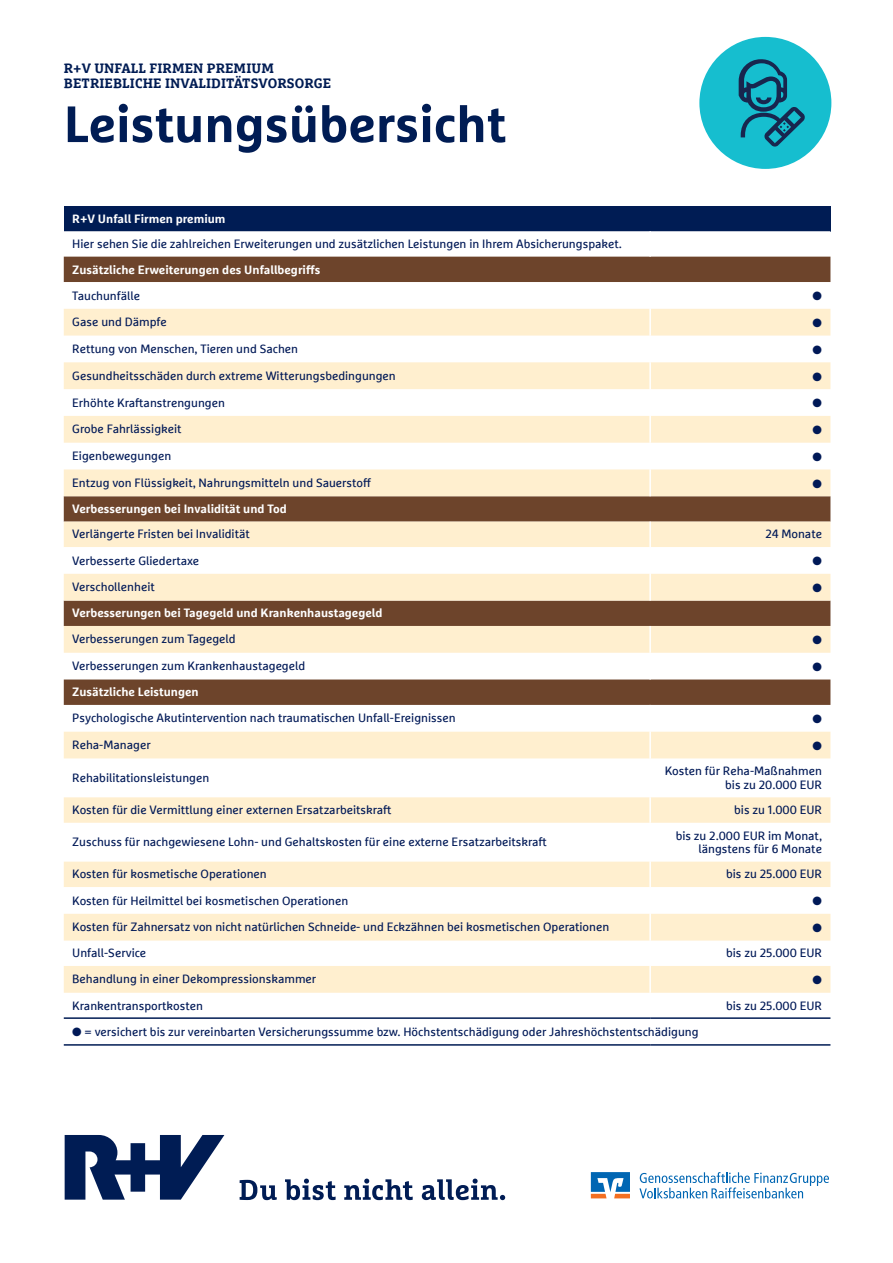
<style>
.page{position:relative;width:893px;height:1263px;background:#fff}
.page>*{position:absolute;margin:0;border:0;box-sizing:border-box;transform-origin:0 0}
.t1{font:700 51px "Marselisfor Ru V";color:#001c54}
.t2{font:700 13.5px/14.9px "Marselisfor Ru V Slab";letter-spacing:.01em;color:#001c54}
.t3{font:12px/13.5px "Marselisfor Ru V";color:#001957;text-align:right}
.t4{font:700 12px "Marselisfor Ru V";color:#fff}
.t5{font:12px "Zapf Dingbats ITC";color:#001957}
</style>
<div class="page">
<div style="left:64px;top:206px;width:766px;height:25px;background:#001c54"></div>
<div style="left:64px;top:257px;width:766px;height:25px;background:#6d442b"></div>
<svg style="left:64px;top:309px;width:766px;height:684px;fill:#ffefcf"></svg>
<hr style="left:649px;top:309px;width:2px;height:27px;background:#fff">
<hr style="left:649px;top:336px;width:2px;height:26px;background:#fff">
<hr style="left:649px;top:362px;width:2px;height:27px;background:#fff">
<hr style="left:649px;top:389px;width:2px;height:27px;background:#fff">
<hr style="left:649px;top:416px;width:2px;height:27px;background:#fff">
<hr style="left:649px;top:443px;width:2px;height:26px;background:#fff">
<hr style="left:649px;top:469px;width:2px;height:27px;background:#fff">
<hr style="left:649px;top:522px;width:2px;height:25px;background:#fff">
<hr style="left:649px;top:547px;width:2px;height:27px;background:#fff">
<hr style="left:649px;top:574px;width:2px;height:27px;background:#fff">
<hr style="left:649px;top:626px;width:2px;height:27px;background:#fff">
<hr style="left:649px;top:653px;width:2px;height:26px;background:#fff">
<hr style="left:649px;top:705px;width:2px;height:27px;background:#fff">
<hr style="left:649px;top:732px;width:2px;height:26px;background:#fff">
<hr style="left:649px;top:758px;width:2px;height:39px;background:#fff">
<hr style="left:649px;top:797px;width:2px;height:26px;background:#fff">
<hr style="left:649px;top:823px;width:2px;height:39px;background:#fff">
<hr style="left:649px;top:862px;width:2px;height:25px;background:#fff">
<hr style="left:649px;top:887px;width:2px;height:27px;background:#fff">
<hr style="left:649px;top:914px;width:2px;height:26px;background:#fff">
<hr style="left:649px;top:940px;width:2px;height:26px;background:#fff">
<hr style="left:649px;top:966px;width:2px;height:27px;background:#fff">
<hr style="left:64px;top:1017px;width:586px;height:2px;background:#001c54">
<hr style="left:650px;top:1017px;width:180px;height:2px;background:#001c54">
<hr style="left:64px;top:1044px;width:586px;height:2px;background:#001c54">
<hr style="left:650px;top:1044px;width:180px;height:2px;background:#001c54">
<div style="left:699px;top:37px;width:132px;height:132px;background:#16becf;border-radius:50%"></div>
<svg style="left:739px;top:59px;width:66px;height:88px"></svg>
<svg style="left:65px;top:1135px;width:159px;height:64px"></svg>
<svg style="left:240px;top:1180px;width:37px;height:20px"></svg>
<svg style="left:285px;top:1178px;width:51px;height:22px"></svg>
<svg style="left:344px;top:1178px;width:69px;height:22px"></svg>
<svg style="left:422px;top:1178px;width:83px;height:22px"></svg>
<svg style="left:639px;top:1172px;width:190px;height:26px"></svg>
<svg style="left:591px;top:1172px;width:39px;height:26px"></svg>
<p class="t2" style="left:64px;top:61px;width:269px">R+V UNFALL FIRMEN PREMIUM<br>BETRIEBLICHE INVALIDITÄTSVORSORGE</p>
<h1 class="t1" style="left:64px;top:92px;width:444px">Leistungsübersicht</h1>
<p class="t4" style="left:72px;top:211px;width:155px">R+V Unfall Firmen premium</p>
<p class="t3" style="left:72px;top:237px;width:551px">Hier sehen Sie die zahlreichen Erweiterungen und zusätzlichen Leistungen in Ihrem Absicherungspaket.</p>
<p class="t4" style="left:72px;top:262px;width:250px">Zusätzliche Erweiterungen des Unfallbegriffs</p>
<p class="t3" style="left:72px;top:288px;width:69px">Tauchunfälle</p>
<p class="t5" style="left:812px;top:290px;width:11px">●</p>
<p class="t3" style="left:72px;top:315px;width:96px">Gase und Dämpfe</p>
<p class="t5" style="left:812px;top:317px;width:11px">●</p>
<p class="t3" style="left:72px;top:342px;width:227px">Rettung von Menschen, Tieren und Sachen</p>
<p class="t5" style="left:812px;top:344px;width:11px">●</p>
<p class="t3" style="left:72px;top:369px;width:325px">Gesundheitsschäden durch extreme Witterungsbedingungen</p>
<p class="t5" style="left:812px;top:371px;width:11px">●</p>
<p class="t3" style="left:72px;top:395px;width:154px">Erhöhte Kraftanstrengungen</p>
<p class="t5" style="left:812px;top:398px;width:11px">●</p>
<p class="t3" style="left:72px;top:422px;width:111px">Grobe Fahrlässigkeit</p>
<p class="t5" style="left:812px;top:424px;width:11px">●</p>
<p class="t3" style="left:72px;top:449px;width:100px">Eigenbewegungen</p>
<p class="t5" style="left:812px;top:451px;width:11px">●</p>
<p class="t3" style="left:72px;top:476px;width:300px">Entzug von Flüssigkeit, Nahrungsmitteln und Sauerstoff</p>
<p class="t5" style="left:812px;top:478px;width:11px">●</p>
<p class="t4" style="left:72px;top:501px;width:216px">Verbesserungen bei Invalidität und Tod</p>
<p class="t3" style="left:72px;top:527px;width:179px">Verlängerte Fristen bei Invalidität</p>
<p class="t3" style="left:766px;top:527px;width:58px">24 Monate</p>
<p class="t3" style="left:72px;top:553px;width:128px">Verbesserte Gliedertaxe</p>
<p class="t5" style="left:812px;top:555px;width:11px">●</p>
<p class="t3" style="left:72px;top:580px;width:84px">Verschollenheit</p>
<p class="t5" style="left:812px;top:582px;width:11px">●</p>
<p class="t4" style="left:72px;top:606px;width:312px">Verbesserungen bei Tagegeld und Krankenhaustagegeld</p>
<p class="t3" style="left:72px;top:632px;width:165px">Verbesserungen zum Tagegeld</p>
<p class="t5" style="left:812px;top:634px;width:11px">●</p>
<p class="t3" style="left:72px;top:659px;width:234px">Verbesserungen zum Krankenhaustagegeld</p>
<p class="t5" style="left:812px;top:661px;width:11px">●</p>
<p class="t4" style="left:72px;top:685px;width:128px">Zusätzliche Leistungen</p>
<p class="t3" style="left:72px;top:711px;width:385px">Psychologische Akutintervention nach traumatischen Unfall-Ereignissen</p>
<p class="t5" style="left:812px;top:713px;width:11px">●</p>
<p class="t3" style="left:72px;top:738px;width:80px">Reha-Manager</p>
<p class="t5" style="left:812px;top:740px;width:11px">●</p>
<p class="t3" style="left:72px;top:771px;width:139px">Rehabilitationsleistungen</p>
<p class="t3" style="left:665px;top:764px;width:159px">Kosten für Reha-Maßnahmen bis zu 20.000 EUR</p>
<p class="t3" style="left:72px;top:803px;width:321px">Kosten für die Vermittlung einer externen Ersatzarbeitskraft</p>
<p class="t3" style="left:734px;top:803px;width:89px">bis zu 1.000 EUR</p>
<p class="t3" style="left:72px;top:835px;width:476px">Zuschuss für nachgewiesene Lohn- und Gehaltskosten für eine externe Ersatzarbeitskraft</p>
<p class="t3" style="left:676px;top:828px;width:148px">bis zu 2.000 EUR im Monat, längstens für 6 Monate</p>
<p class="t3" style="left:72px;top:867px;width:196px">Kosten für kosmetische Operationen</p>
<p class="t3" style="left:726px;top:867px;width:97px">bis zu 25.000 EUR</p>
<p class="t3" style="left:72px;top:893px;width:278px">Kosten für Heilmittel bei kosmetischen Operationen</p>
<p class="t5" style="left:812px;top:895px;width:11px">●</p>
<p class="t3" style="left:72px;top:920px;width:538px">Kosten für Zahnersatz von nicht natürlichen Schneide- und Eckzähnen bei kosmetischen Operationen</p>
<p class="t5" style="left:812px;top:922px;width:11px">●</p>
<p class="t3" style="left:72px;top:946px;width:76px">Unfall-Service</p>
<p class="t3" style="left:726px;top:946px;width:97px">bis zu 25.000 EUR</p>
<p class="t3" style="left:72px;top:972px;width:245px">Behandlung in einer Dekompressionskammer</p>
<p class="t5" style="left:812px;top:974px;width:11px">●</p>
<p class="t3" style="left:72px;top:998px;width:132px">Krankentransportkosten</p>
<p class="t3" style="left:726px;top:998px;width:97px">bis zu 25.000 EUR</p>
<p class="t3" style="left:72px;top:1025px;width:628px">● = versichert bis zur vereinbarten Versicherungssumme bzw. Höchstentschädigung oder Jahreshöchstentschädigung</p>
</div>
